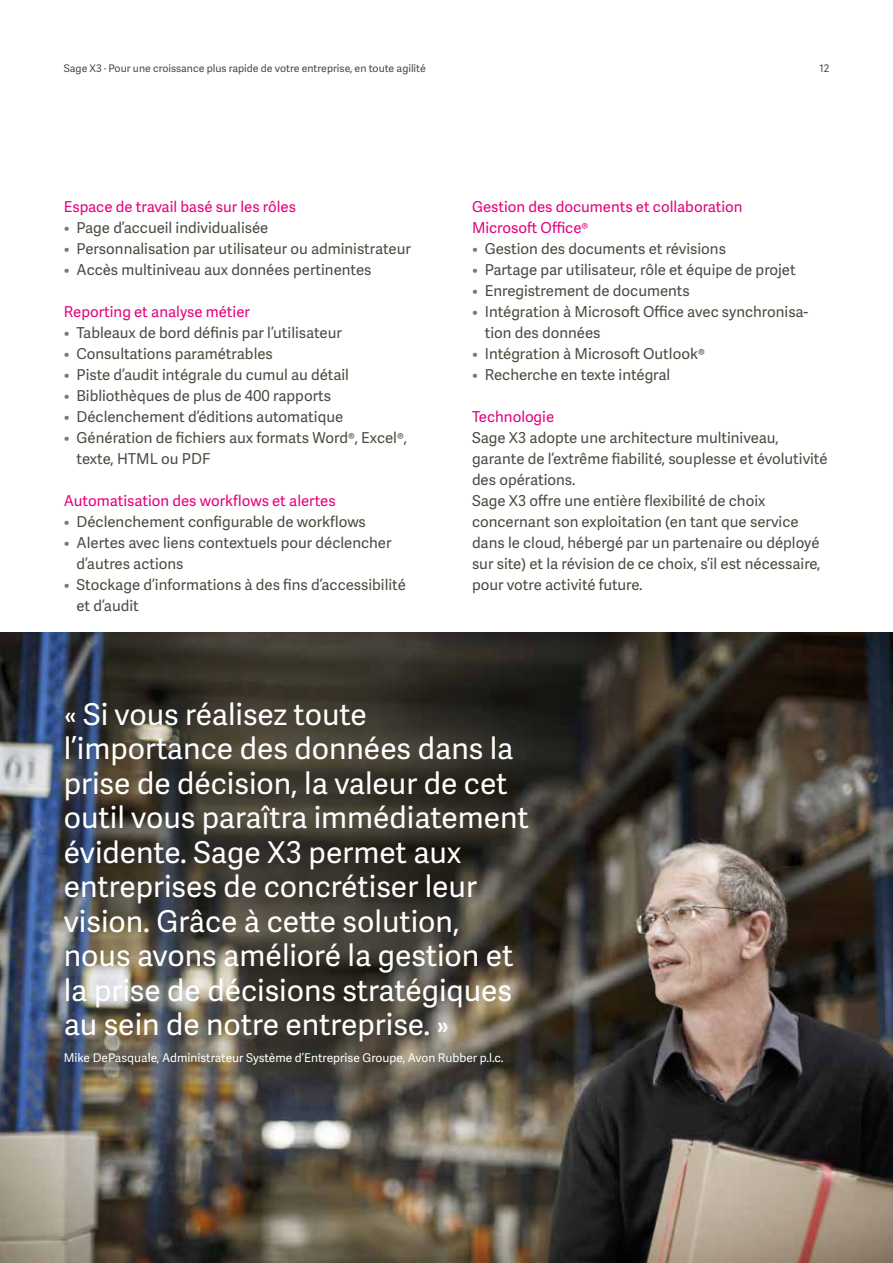
<style>
.page{position:relative;width:893px;height:1263px;background:#fff}
.page>*{position:absolute;margin:0;border:0;box-sizing:border-box;transform-origin:0 0}
.t1{font:30px/34.5px "Adelle Sans SAGE";color:#fff}
.t2{font:15px/21px "Adelle Sans SAGE";color:#494a3f}
.t3{font:15px/21px "Adelle Sans SAGE";color:#e4007d}
.t4{font:12px "Adelle Sans SAGE";color:#fff}
.t5{font:10.5px "Adelle Sans SAGE";color:#494a3f}
.s1{color:#777a71}
</style>
<div class="page">
<img style="left:0;top:632px;width:893px;height:631px">
<p class="t5" style="left:64px;top:61px;width:364px">Sage X3 · Pour une croissance plus rapide de votre entreprise, en toute agilité</p>
<p class="t5" style="left:819px;top:61px;width:11px">12</p>
<p class="t3" style="left:64px;top:196px;width:234px">Espace de travail basé sur les rôles</p>
<p class="t2" style="left:64px;top:217px;width:206px"><span class="s1">•</span> Page d’accueil individualisée</p>
<p class="t2" style="left:64px;top:238px;width:349px"><span class="s1">•</span> Personnalisation par utilisateur ou administrateur</p>
<p class="t2" style="left:64px;top:259px;width:309px"><span class="s1">•</span> Accès multiniveau aux données pertinentes</p>
<p class="t3" style="left:64px;top:301px;width:188px">Reporting et analyse métier</p>
<p class="t2" style="left:64px;top:322px;width:280px"><span class="s1">•</span> Tableaux de bord définis par l’utilisateur</p>
<p class="t2" style="left:64px;top:343px;width:211px"><span class="s1">•</span> Consultations paramétrables</p>
<p class="t2" style="left:64px;top:364px;width:287px"><span class="s1">•</span> Piste d’audit intégrale du cumul au détail</p>
<p class="t2" style="left:64px;top:385px;width:269px"><span class="s1">•</span> Bibliothèques de plus de 400 rapports</p>
<p class="t2" style="left:64px;top:406px;width:281px"><span class="s1">•</span> Déclenchement d’éditions automatique</p>
<p class="t2" style="left:77px;top:427px;width:332px;text-indent:-13px"><span class="s1">•</span> Génération de fichiers aux formats Word®, Excel®, texte, HTML ou PDF</p>
<p class="t3" style="left:64px;top:490px;width:273px">Automatisation des workflows et alertes</p>
<p class="t2" style="left:64px;top:511px;width:304px"><span class="s1">•</span> Déclenchement configurable de workflows</p>
<p class="t2" style="left:77px;top:532px;width:317px;text-indent:-13px"><span class="s1">•</span> Alertes avec liens contextuels pour déclencher d’autres actions</p>
<p class="t2" style="left:77px;top:574px;width:331px;text-indent:-13px"><span class="s1">•</span> Stockage d’informations à des fins d’accessibilité et d’audit</p>
<p class="t3" style="left:472px;top:196px;width:272px">Gestion des documents et collaboration<br>Microsoft Office®</p>
<p class="t2" style="left:472px;top:238px;width:256px"><span class="s1">•</span> Gestion des documents et révisions</p>
<p class="t2" style="left:472px;top:259px;width:325px"><span class="s1">•</span> Partage par utilisateur, rôle et équipe de projet</p>
<p class="t2" style="left:472px;top:280px;width:219px"><span class="s1">•</span> Enregistrement de documents</p>
<p class="t2" style="left:485px;top:301px;width:325px;text-indent:-13px"><span class="s1">•</span> Intégration à Microsoft Office avec synchronisa&shy;tion des données</p>
<p class="t2" style="left:472px;top:343px;width:234px"><span class="s1">•</span> Intégration à Microsoft Outlook®</p>
<p class="t2" style="left:472px;top:364px;width:200px"><span class="s1">•</span> Recherche en texte intégral</p>
<p class="t3" style="left:472px;top:406px;width:84px">Technologie</p>
<p class="t2" style="left:472px;top:427px;width:357px">Sage X3 adopte une architecture multiniveau, garante de l’extrême fiabilité, souplesse et évolutivité des opérations.<br>Sage X3 offre une entière flexibilité de choix concernant son exploitation (en tant que service dans le cloud, hébergé par un partenaire ou déployé sur site) et la révision de ce choix, s’il est nécessaire, pour votre activité future.</p>
<p class="t1" style="left:64px;top:696px;width:467px">« Si vous réalisez toute l’importance des données dans la prise de décision, la valeur de cet outil vous paraîtra immédiatement évidente. Sage X3 permet aux entreprises de concrétiser leur vision. Grâce à cette solution, nous avons amélioré la gestion et la prise de décisions stratégiques au sein de notre entreprise. »</p>
<p class="t4" style="left:64px;top:1049px;width:441px">Mike DePasquale, Administrateur Système d’Entreprise Groupe, Avon Rubber p.l.c.</p>
</div>
